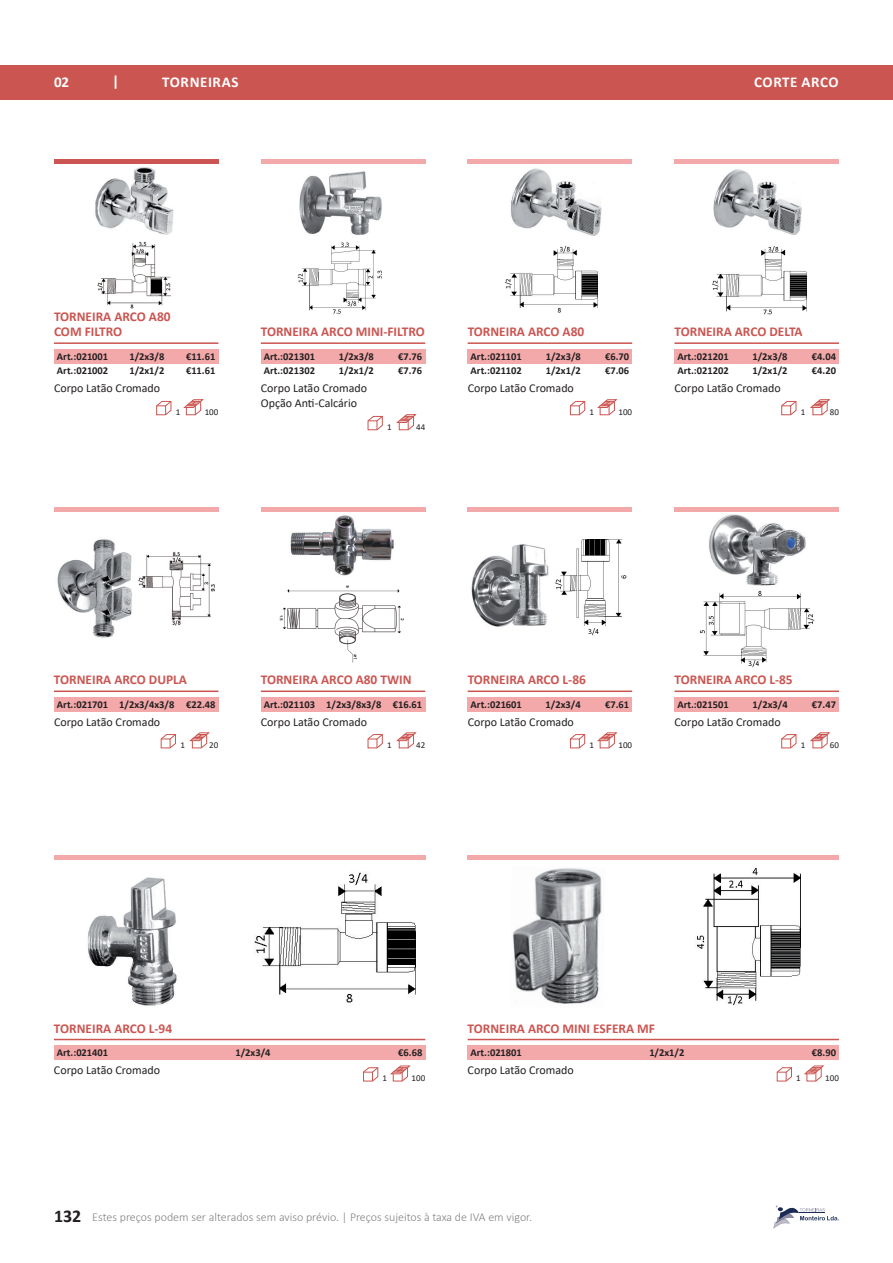
<style>
.page{position:relative;width:893px;height:1263px;background:#fff}
.page>*{position:absolute;margin:0;border:0;box-sizing:border-box;transform-origin:0 0}
.t1{font:700 15px "Calibri";letter-spacing:.04em;color:#fff}
.t2{font:700 13.5px/15px "Calibri";color:#cb5551}
.t3{font:12px/15px "Calibri";color:#231f20}
.t4{font:300 12px "Calibri";color:#808285}
.t5{font:700 10.5px/13.5px "Calibri";color:#231f20}
.t6{font:9px "Calibri";color:#231f20}
.s1{font-weight:700;font-size:18px;color:#231f20}
</style>
<div class="page">
<div style="left:0;top:65px;width:893px;height:34px;background:#cb5550"></div>
<svg style="left:773px;top:1205px;width:66px;height:23px"></svg>
<img style="left:471px;top:544px;width:78px;height:83px">
<img style="left:555px;top:539px;width:72px;height:97px">
<hr style="left:468px;top:342px;width:164px;height:2px;background:#cb5551">
<hr style="left:261px;top:342px;width:164px;height:2px;background:#cb5551">
<hr style="left:674px;top:342px;width:165px;height:2px;background:#cb5551">
<hr style="left:261px;top:690px;width:164px;height:2px;background:#cb5551">
<hr style="left:468px;top:690px;width:164px;height:2px;background:#cb5551">
<hr style="left:54px;top:690px;width:164px;height:2px;background:#cb5551">
<img style="left:287px;top:163px;width:107px;height:72px">
<img style="left:707px;top:163px;width:100px;height:73px">
<img style="left:279px;top:511px;width:128px;height:65px">
<img style="left:57px;top:539px;width:75px;height:99px">
<img style="left:504px;top:163px;width:103px;height:73px">
<img style="left:297px;top:242px;width:85px;height:72px">
<img style="left:712px;top:246px;width:95px;height:69px">
<img style="left:279px;top:585px;width:125px;height:78px">
<img style="left:138px;top:552px;width:77px;height:74px">
<img style="left:505px;top:246px;width:92px;height:67px">
<div style="left:261px;top:349px;width:164px;height:15px;background:#f3a9aa"></div>
<div style="left:674px;top:349px;width:165px;height:15px;background:#f3a9aa"></div>
<div style="left:261px;top:697px;width:164px;height:15px;background:#f3a9aa"></div>
<div style="left:468px;top:697px;width:164px;height:15px;background:#f3a9aa"></div>
<div style="left:54px;top:697px;width:164px;height:15px;background:#f3a9aa"></div>
<div style="left:468px;top:349px;width:164px;height:15px;background:#f3a9aa"></div>
<hr style="left:54px;top:1039px;width:371px;height:1px;background:#cb5551">
<hr style="left:674px;top:690px;width:165px;height:2px;background:#cb5551">
<hr style="left:468px;top:1039px;width:371px;height:1px;background:#cb5551">
<img style="left:702px;top:511px;width:109px;height:75px">
<img style="left:512px;top:868px;width:90px;height:136px">
<img style="left:87px;top:877px;width:90px;height:129px">
<img style="left:700px;top:591px;width:115px;height:77px">
<img style="left:697px;top:867px;width:103px;height:139px">
<img style="left:254px;top:872px;width:162px;height:131px">
<div style="left:674px;top:697px;width:165px;height:15px;background:#f3a9aa"></div>
<div style="left:468px;top:1045px;width:371px;height:15px;background:#f3a9aa"></div>
<div style="left:54px;top:1045px;width:371px;height:15px;background:#f3a9aa"></div>
<hr style="left:54px;top:342px;width:164px;height:2px;background:#cb5551">
<img style="left:95px;top:167px;width:79px;height:68px">
<img style="left:97px;top:242px;width:74px;height:67px">
<div style="left:54px;top:349px;width:164px;height:15px;background:#f3a9aa"></div>
<hr style="left:54px;top:159px;width:164px;height:4px;background:#cc5452">
<hr style="left:468px;top:159px;width:164px;height:4px;background:#f3a9aa">
<hr style="left:54px;top:507px;width:164px;height:4px;background:#f3a9aa">
<div style="left:54px;top:855px;width:371px;height:5px;background:#f3a9aa"></div>
<hr style="left:468px;top:507px;width:164px;height:4px;background:#f3a9aa">
<div style="left:468px;top:855px;width:371px;height:5px;background:#f3a9aa"></div>
<hr style="left:261px;top:159px;width:164px;height:4px;background:#f3a9aa">
<hr style="left:674px;top:159px;width:165px;height:4px;background:#f3a9aa">
<hr style="left:261px;top:507px;width:164px;height:4px;background:#f3a9aa">
<hr style="left:674px;top:507px;width:165px;height:4px;background:#f3a9aa">
<svg style="left:397px;top:414px;width:19px;height:16px"></svg>
<svg style="left:368px;top:416px;width:15px;height:14px"></svg>
<svg style="left:811px;top:399px;width:19px;height:16px"></svg>
<svg style="left:781px;top:401px;width:15px;height:14px"></svg>
<svg style="left:184px;top:399px;width:19px;height:16px"></svg>
<svg style="left:156px;top:401px;width:15px;height:14px"></svg>
<svg style="left:598px;top:399px;width:19px;height:16px"></svg>
<svg style="left:570px;top:401px;width:15px;height:14px"></svg>
<svg style="left:598px;top:732px;width:19px;height:16px"></svg>
<svg style="left:570px;top:734px;width:15px;height:14px"></svg>
<svg style="left:805px;top:1066px;width:19px;height:15px"></svg>
<svg style="left:777px;top:1067px;width:15px;height:14px"></svg>
<svg style="left:391px;top:1066px;width:19px;height:15px"></svg>
<svg style="left:363px;top:1067px;width:15px;height:14px"></svg>
<svg style="left:397px;top:732px;width:19px;height:16px"></svg>
<svg style="left:368px;top:734px;width:15px;height:14px"></svg>
<svg style="left:811px;top:732px;width:19px;height:16px"></svg>
<svg style="left:781px;top:734px;width:15px;height:14px"></svg>
<svg style="left:190px;top:732px;width:19px;height:16px"></svg>
<svg style="left:161px;top:734px;width:15px;height:14px"></svg>
<p class="t1" style="left:54px;top:71px;width:17px">02</p>
<p class="t1" style="left:112px;top:71px;width:9px">|</p>
<p class="t1" style="left:162px;top:71px;width:78px">TORNEIRAS</p>
<p class="t1" style="left:754px;top:71px;width:86px">CORTE ARCO</p>
<p class="t2" style="left:54px;top:309px;width:118px">TORNEIRA ARCO A80<br>COM FILTRO</p>
<p class="t5" style="left:57px;top:350px;width:53px">Art.:021001<br>Art.:021002</p>
<p class="t5" style="left:186px;top:350px;width:31px">€11.61 €11.61</p>
<p class="t5" style="left:129px;top:350px;width:37px">1/2x3/8<br>1/2x1/2</p>
<p class="t2" style="left:261px;top:324px;width:166px">TORNEIRA ARCO MINI-FILTRO</p>
<p class="t2" style="left:674px;top:324px;width:130px">TORNEIRA ARCO DELTA</p>
<p class="t2" style="left:468px;top:324px;width:118px">TORNEIRA ARCO A80</p>
<p class="t5" style="left:339px;top:350px;width:37px">1/2x3/8<br>1/2x1/2</p>
<p class="t5" style="left:677px;top:350px;width:53px">Art.:021201<br>Art.:021202</p>
<p class="t5" style="left:812px;top:350px;width:26px">€4.04 €4.20</p>
<p class="t5" style="left:546px;top:350px;width:37px">1/2x3/8<br>1/2x1/2</p>
<p class="t5" style="left:752px;top:350px;width:37px">1/2x3/8<br>1/2x1/2</p>
<p class="t5" style="left:264px;top:350px;width:53px">Art.:021301<br>Art.:021302</p>
<p class="t5" style="left:398px;top:350px;width:26px">€7.76 €7.76</p>
<p class="t5" style="left:471px;top:350px;width:53px">Art.:021101<br>Art.:021102</p>
<p class="t5" style="left:605px;top:350px;width:26px">€6.70 €7.06</p>
<p class="t3" style="left:54px;top:381px;width:108px">Corpo Latão Cromado</p>
<p class="t3" style="left:261px;top:381px;width:108px">Corpo Latão Cromado<br>Opção Anti-Calcário</p>
<p class="t3" style="left:674px;top:381px;width:108px">Corpo Latão Cromado</p>
<p class="t3" style="left:468px;top:381px;width:108px">Corpo Latão Cromado</p>
<p class="t6" style="left:176px;top:406px;width:6px">1</p>
<p class="t6" style="left:205px;top:406px;width:15px">100</p>
<p class="t6" style="left:589px;top:406px;width:6px">1</p>
<p class="t6" style="left:618px;top:406px;width:15px">100</p>
<p class="t6" style="left:801px;top:406px;width:6px">1</p>
<p class="t6" style="left:830px;top:406px;width:11px">80</p>
<p class="t6" style="left:387px;top:421px;width:6px">1</p>
<p class="t6" style="left:416px;top:421px;width:11px">44</p>
<p class="t2" style="left:54px;top:672px;width:134px">TORNEIRA ARCO DUPLA</p>
<p class="t2" style="left:261px;top:672px;width:152px">TORNEIRA ARCO A80 TWIN</p>
<p class="t2" style="left:468px;top:672px;width:120px">TORNEIRA ARCO L-86</p>
<p class="t2" style="left:674px;top:672px;width:120px">TORNEIRA ARCO L-85</p>
<p class="t5" style="left:57px;top:698px;width:160px">Art.:021701 1/2x3/4x3/8 €22.48</p>
<p class="t5" style="left:264px;top:698px;width:160px">Art.:021103 1/2x3/8x3/8 €16.61</p>
<p class="t5" style="left:471px;top:698px;width:53px">Art.:021601</p>
<p class="t5" style="left:546px;top:698px;width:37px">1/2x3/4</p>
<p class="t5" style="left:605px;top:698px;width:26px">€7.61</p>
<p class="t5" style="left:677px;top:698px;width:53px">Art.:021501</p>
<p class="t5" style="left:752px;top:698px;width:37px">1/2x3/4</p>
<p class="t5" style="left:812px;top:698px;width:26px">€7.47</p>
<p class="t3" style="left:54px;top:714px;width:108px">Corpo Latão Cromado</p>
<p class="t3" style="left:261px;top:714px;width:108px">Corpo Latão Cromado</p>
<p class="t3" style="left:468px;top:714px;width:108px">Corpo Latão Cromado</p>
<p class="t3" style="left:674px;top:714px;width:108px">Corpo Latão Cromado</p>
<p class="t6" style="left:180px;top:739px;width:6px">1</p>
<p class="t6" style="left:209px;top:739px;width:11px">20</p>
<p class="t6" style="left:387px;top:739px;width:6px">1</p>
<p class="t6" style="left:416px;top:739px;width:11px">42</p>
<p class="t6" style="left:801px;top:739px;width:6px">1</p>
<p class="t6" style="left:830px;top:739px;width:11px">60</p>
<p class="t6" style="left:589px;top:739px;width:6px">1</p>
<p class="t6" style="left:618px;top:739px;width:15px">100</p>
<p class="t2" style="left:468px;top:1020px;width:189px">TORNEIRA ARCO MINI ESFERA MF</p>
<p class="t2" style="left:54px;top:1020px;width:120px">TORNEIRA ARCO L-94</p>
<p class="t3" style="left:54px;top:1062px;width:108px">Corpo Latão Cromado</p>
<p class="t5" style="left:57px;top:1046px;width:53px">Art.:021401</p>
<p class="t5" style="left:235px;top:1046px;width:37px">1/2x3/4</p>
<p class="t5" style="left:398px;top:1046px;width:26px">€6.68</p>
<p class="t5" style="left:471px;top:1046px;width:53px">Art.:021801</p>
<p class="t5" style="left:649px;top:1046px;width:37px">1/2x1/2</p>
<p class="t5" style="left:812px;top:1046px;width:26px">€8.90</p>
<p class="t3" style="left:468px;top:1062px;width:108px">Corpo Latão Cromado</p>
<p class="t6" style="left:383px;top:1072px;width:6px">1</p>
<p class="t6" style="left:412px;top:1072px;width:15px">100</p>
<p class="t6" style="left:796px;top:1072px;width:6px">1</p>
<p class="t6" style="left:825px;top:1072px;width:15px">100</p>
<p class="t4" style="left:54px;top:1209px;width:480px"><span class="s1">132</span> Estes preços podem ser alterados sem aviso prévio. | Preços sujeitos à taxa de IVA em vigor.</p>
</div>
